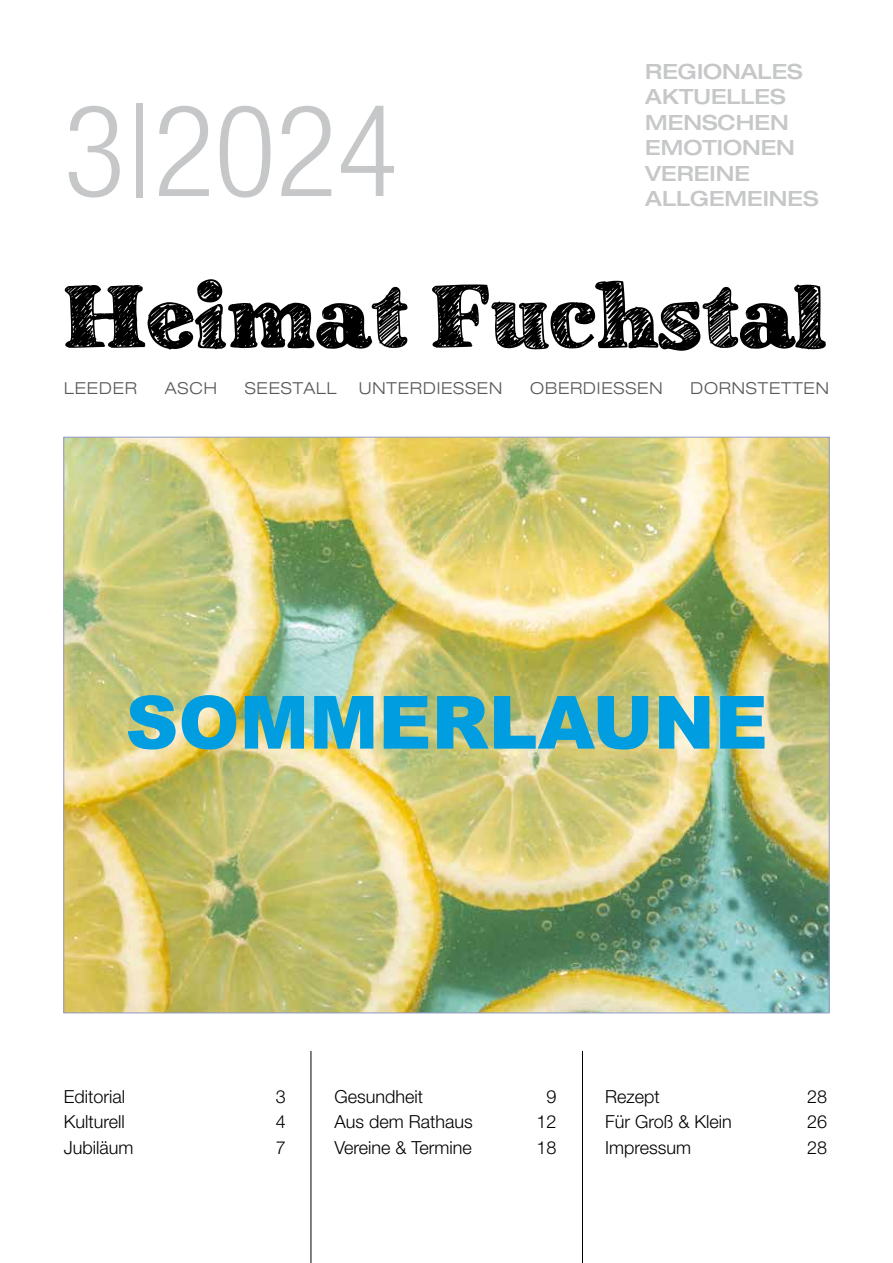
<style>
.page{position:relative;width:893px;height:1263px;background:#fff}
.page>*{position:absolute;margin:0;border:0;box-sizing:border-box;transform-origin:0 0}
.t1{font:300 condensed 127.5px "Helvetica Neue LT Pro";color:#c6c7c8}
.t2{font:900 73.5px "Arial";color:#009ee0}
.t3{font:500 expanded 21px/25.5px "Helvetica Neue LT Pro";color:#c6c7c8}
.t4{font:300 18px "Helvetica Neue LT Pro";color:#000}
.t5{font:300 expanded 16.5px "Helvetica Neue LT Pro";letter-spacing:.05em;color:#58585a}
</style>
<div class="page">
<svg style="left:65px;top:279px;width:343px;height:70px"></svg>
<svg style="left:432px;top:281px;width:394px;height:70px"></svg>
<img style="left:66px;top:439px;width:761px;height:572px">
<hr style="left:311px;top:1051px;width:1px;height:212px;background:#000">
<hr style="left:582px;top:1051px;width:1px;height:212px;background:#000">
<h1 class="t1" style="left:64px;top:78px;width:336px">3|2024</h1>
<p class="t3" style="left:645px;top:58px;width:175px">REGIONALES<br>AKTUELLES<br>MENSCHEN<br>EMOTIONEN<br>VEREINE<br>ALLGEMEINES</p>
<p class="t5" style="left:64px;top:378px;width:74px">LEEDER</p>
<p class="t5" style="left:165px;top:378px;width:53px">ASCH</p>
<p class="t5" style="left:245px;top:378px;width:93px">SEESTALL</p>
<p class="t5" style="left:359px;top:378px;width:145px">UNTERDIESSEN</p>
<p class="t5" style="left:530px;top:378px;width:134px">OBERDIESSEN</p>
<p class="t5" style="left:690px;top:378px;width:140px">DORNSTETTEN</p>
<h2 class="t2" style="left:125px;top:669px;width:644px">SOMMERLAUNE</h2>
<p class="t4" style="left:64px;top:1085px;width:63px">Editorial</p>
<p class="t4" style="left:276px;top:1085px;width:12px">3</p>
<p class="t4" style="left:64px;top:1111px;width:63px">Kulturell</p>
<p class="t4" style="left:276px;top:1111px;width:12px">4</p>
<p class="t4" style="left:64px;top:1136px;width:71px">Jubiläum</p>
<p class="t4" style="left:276px;top:1136px;width:12px">7</p>
<p class="t4" style="left:334px;top:1085px;width:90px">Gesundheit</p>
<p class="t4" style="left:546px;top:1085px;width:12px">9</p>
<p class="t4" style="left:334px;top:1111px;width:140px">Aus dem Rathaus</p>
<p class="t4" style="left:536px;top:1111px;width:22px">12</p>
<p class="t4" style="left:334px;top:1136px;width:139px">Vereine &amp; Termine</p>
<p class="t4" style="left:536px;top:1136px;width:22px">18</p>
<p class="t4" style="left:605px;top:1085px;width:56px">Rezept</p>
<p class="t4" style="left:807px;top:1085px;width:22px">28</p>
<p class="t4" style="left:605px;top:1111px;width:128px">Für Groß &amp; Klein</p>
<p class="t4" style="left:807px;top:1111px;width:22px">26</p>
<p class="t4" style="left:605px;top:1136px;width:87px">Impressum</p>
<p class="t4" style="left:807px;top:1136px;width:22px">28</p>
</div>
